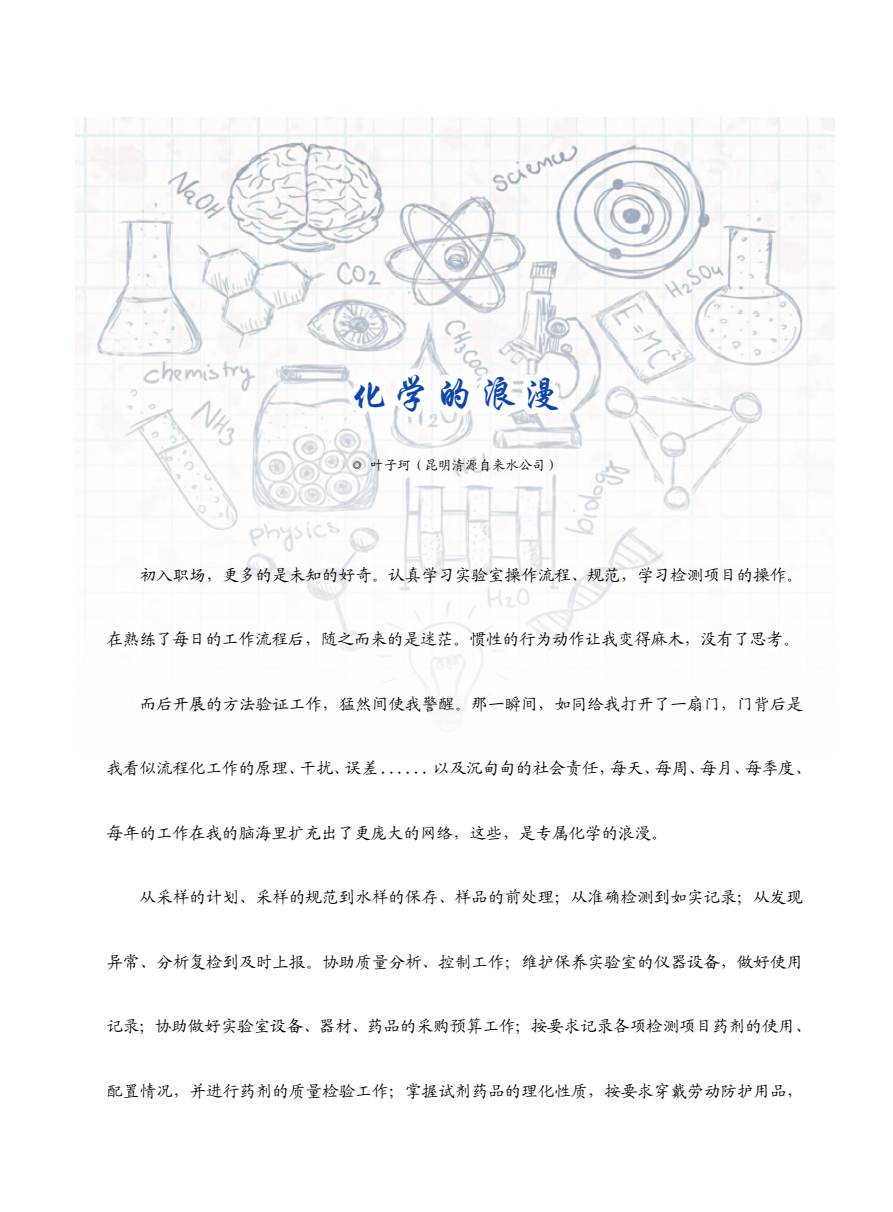
<style>
.page{position:relative;width:893px;height:1212px;background:#fff}
.page>*{position:absolute;margin:0;border:0;box-sizing:border-box;transform-origin:0 0}
.t1{font:39.75px "ST Xingkai";letter-spacing:.1em;color:#0c45ae}
.t2{font:16.5px "Kai Ti GB2312";letter-spacing:.005em;color:#000}
.t3{font:13.5px "Kai Ti GB2312";color:#000}
</style>
<div class="page">
<img style="left:76px;top:117px;width:758px;height:586px">
<svg style="left:338px;top:117px;width:235px;height:317px"></svg>
<h1 class="t1" style="left:350px;top:374px;width:212px">化学的浪漫</h1>
<p class="t3" style="left:350px;top:458px;width:211px">◎ 叶子珂（昆明清源自来水公司）</p>
<p class="t2" style="left:140px;top:567px;width:665px">初入职场，更多的是未知的好奇。认真学习实验室操作流程、规范，学习检测项目的操作。</p>
<p class="t2" style="left:107px;top:631px;width:695px">在熟练了每日的工作流程后，随之而来的是迷茫。惯性的行为动作让我变得麻木，没有了思考。</p>
<p class="t2" style="left:140px;top:696px;width:665px">而后开展的方法验证工作，猛然间使我警醒。那一瞬间，如同给我打开了一扇门，门背后是</p>
<p class="t2" style="left:107px;top:760px;width:706px">我看似流程化工作的原理、干扰、误差 ...... 以及沉甸甸的社会责任，每天、每周、每月、每季度、</p>
<p class="t2" style="left:107px;top:825px;width:562px">每年的工作在我的脑海里扩充出了更庞大的网络，这些，是专属化学的浪漫。</p>
<p class="t2" style="left:140px;top:889px;width:665px">从采样的计划、采样的规范到水样的保存、样品的前处理；从准确检测到如实记录；从发现</p>
<p class="t2" style="left:107px;top:954px;width:698px">异常、分析复检到及时上报。协助质量分析、控制工作；维护保养实验室的仪器设备，做好使用</p>
<p class="t2" style="left:107px;top:1018px;width:706px">记录；协助做好实验室设备、器材、药品的采购预算工作；按要求记录各项检测项目药剂的使用、</p>
<p class="t2" style="left:107px;top:1083px;width:698px">配置情况，并进行药剂的质量检验工作；掌握试剂药品的理化性质，按要求穿戴劳动防护用品，</p>
</div>
